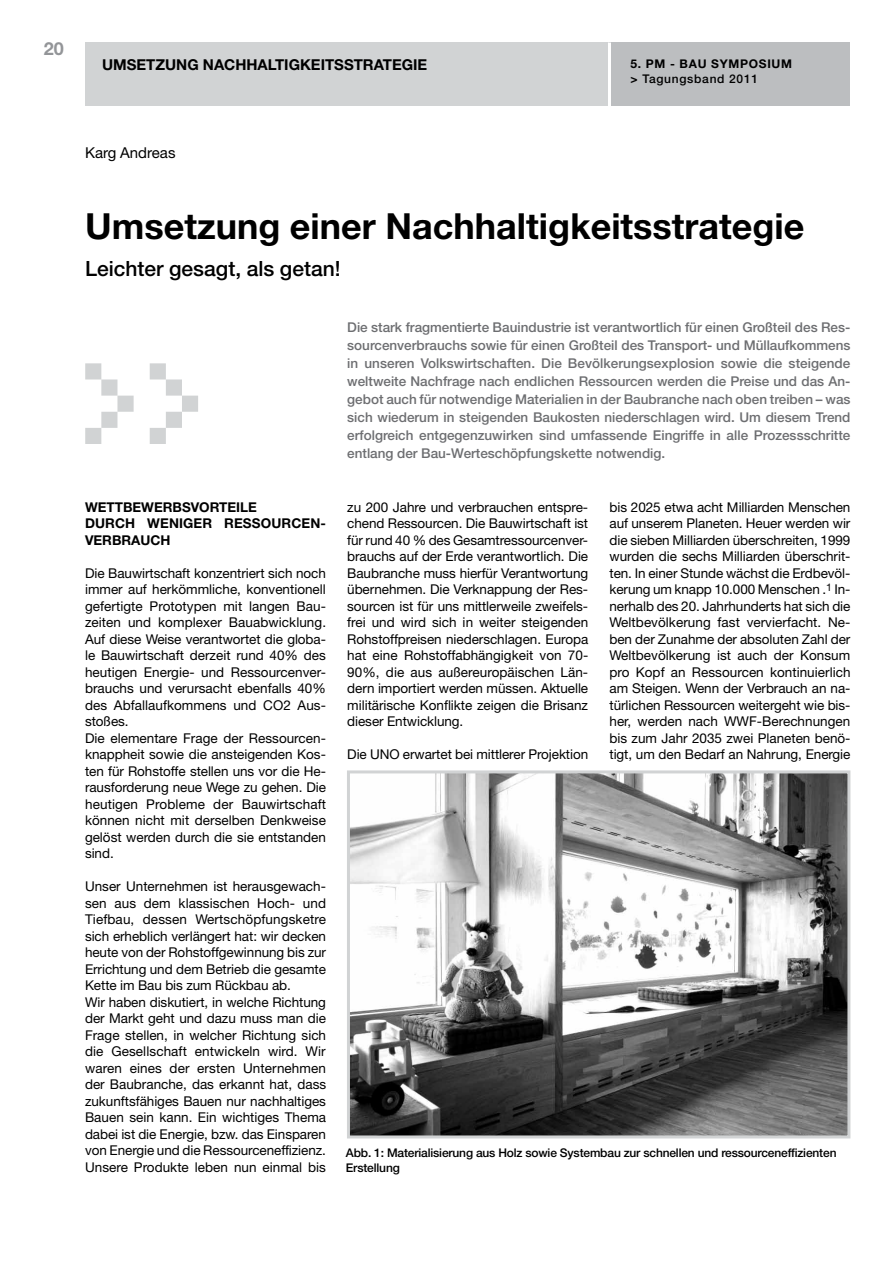
<style>
.page{position:relative;width:893px;height:1263px;background:#fff}
.page>*{position:absolute;margin:0;border:0;box-sizing:border-box;transform-origin:0 0}
.t1{font:700 36px "Helvetica Neue LT Std";color:#000}
.t2{font:500 21px "Helvetica Neue LT Std";color:#000}
.t3{font:700 18px "Helvetica Neue LT Std";color:#939598}
.t4{font:700 15px "Helvetica Neue LT Std";color:#000}
.t5{font:15px "Helvetica Neue LT Std";color:#000}
.t6{font:13.5px/16.5px "Helvetica Neue LT Std";color:#000}
.t7{font:500 13.5px/18px "Helvetica Neue LT Std";color:#6d6e71;text-align:justify}
.t8{font:700 13.5px/16.5px "Helvetica Neue LT Std";color:#000}
.t9{font:500 12px/15px "Helvetica Neue LT Std";letter-spacing:-.015em;color:#000}
.t10{font:700 12px/14.4px "Helvetica Neue LT Std";letter-spacing:.06em;color:#000}
.s1{font-weight:500}
</style>
<div class="page">
<div style="left:85px;top:43px;width:524px;height:63px;background:#d1d3d4"></div>
<div style="left:609px;top:43px;width:241px;height:63px;background:#bcbec0"></div>
<hr style="left:608px;top:43px;width:3px;height:63px;background:#fff">
<svg style="left:85px;top:363px;width:113px;height:81px"></svg>
<img style="left:351px;top:774px;width:495px;height:360px">
<div style="left:347px;top:770px;width:503px;height:368px;border:3px solid #d1d3d4"></div>
<h3 class="t3" style="left:44px;top:38px;width:22px">20</h3>
<p class="t4" style="left:102px;top:56px;width:23px">UMSETZUNG</p>
<p class="t4" style="left:203px;top:56px;width:22px">NACHHALTIGKEITSSTRATEGIE</p>
<p class="t10" style="left:631px;top:56px;width:163px">5. PM - BAU SYMPOSIUM &gt; <span class="s1">Tagungsband 2011</span></p>
<p class="t5" style="left:85px;top:143px;width:92px">Karg Andreas</p>
<h1 class="t1" style="left:85px;top:204px;width:721px">UMSETZUNG EINER NACHHALTIGKEITSSTRATEGIE</h1>
<h2 class="t2" style="left:85px;top:256px;width:257px">Leichter gesagt, als getan!</h2>
<p class="t7" style="left:347px;top:318px;width:505px">Die stark fragmentierte Bauindustrie ist verantwortlich für einen Großteil des Res&shy;sourcenverbrauchs sowie für einen Großteil des Transport- und Müllaufkommens in unseren Volkswirtschaften. Die Bevölkerungsexplosion sowie die steigende weltweite Nachfrage nach endlichen Ressourcen werden die Preise und das An&shy;gebot auch für notwendige Materialien in der Baubranche nach oben treiben – was sich wiederum in steigenden Baukosten niederschlagen wird. Um diesem Trend erfolgreich entgegenzuwirken sind umfassende Eingriffe in alle Prozessschritte entlang der Bau-Werteschöpfungskette notwendig.</p>
<p class="t8" style="left:85px;top:498px;width:23px">WETTBEWERBSVORTEILE<br>DURCH</p>
<p class="t8" style="left:147px;top:515px;width:11px">WENIGER</p>
<p class="t8" style="left:224px;top:515px;width:21px">RESSOURCEN</p>
<p class="t8" style="left:320px;top:515px;width:7px">-</p>
<p class="t8" style="left:85px;top:531px;width:11px">VERBRAUCH</p>
<p class="t6" style="left:85px;top:565px;width:243px">Die Bauwirtschaft konzentriert sich noch immer auf herkömmliche, konventionell gefertigte Prototypen mit langen Bau&shy;zeiten und komplexer Bauabwicklung.<br>Auf diese Weise verantwortet die globa&shy;le Bauwirtschaft derzeit rund 40% des heutigen Energie- und Ressourcenver&shy;brauchs und verursacht ebenfalls 40% des Abfallaufkommens und CO2 Aus&shy;stoßes.<br>Die elementare Frage der Ressourcen&shy;knappheit sowie die ansteigenden Kos&shy;ten für Rohstoffe stellen uns vor die He&shy;rausforderung neue Wege zu gehen. Die heutigen Probleme der Bauwirtschaft können nicht mit derselben Denkweise gelöst werden durch die sie entstanden sind.</p>
<p class="t6" style="left:85px;top:878px;width:243px">Unser Unternehmen ist herausgewach&shy;sen aus dem klassischen Hoch- und Tiefbau, dessen Wertschöpfungsketre sich erheblich verlängert hat: wir decken heute von der Rohstoffgewinnung bis zur Errichtung und dem Betrieb die gesamte Kette im Bau bis zum Rückbau ab.<br>Wir haben diskutiert, in welche Richtung der Markt geht und dazu muss man die Frage stellen, in welcher Richtung sich die Gesellschaft entwickeln wird. Wir waren eines der ersten Unternehmen der Baubranche, das erkannt hat, dass zukunftsfähiges Bauen nur nachhaltiges Bauen sein kann. Ein wichtiges Thema dabei ist die Energie, bzw. das Einsparen von Energie und die Ressourceneffizienz.<br>Unsere Produkte leben nun einmal bis</p>
<p class="t6" style="left:347px;top:498px;width:243px;text-align:justify">zu 200 Jahre und verbrauchen entspre&shy;chend Ressourcen. Die Bauwirtschaft ist für rund 40 % des Gesamtressourcenver&shy;brauchs auf der Erde verantwortlich. Die Baubranche muss hierfür Verantwortung übernehmen. Die Verknappung der Res&shy;sourcen ist für uns mittlerweile zweifels&shy;frei und wird sich in weiter steigenden Rohstoffpreisen niederschlagen. Europa hat eine Rohstoffabhängigkeit von 70- 90%, die aus außereuropäischen Län&shy;dern importiert werden müssen. Aktuelle militärische Konflikte zeigen die Brisanz dieser Entwicklung.</p>
<p class="t6" style="left:347px;top:746px;width:242px">Die UNO erwartet bei mittlerer Projektion</p>
<p class="t6" style="left:609px;top:498px;width:243px;text-align:justify">bis 2025 etwa acht Milliarden Menschen auf unserem Planeten. Heuer werden wir die sieben Milliarden überschreiten, 1999 wurden die sechs Milliarden überschrit&shy;ten. In einer Stunde wächst die Erdbevöl&shy;kerung um knapp 10.000 Menschen .<sup>1</sup> In&shy;nerhalb des 20. Jahrhunderts hat sich die Weltbevölkerung fast vervierfacht. Ne&shy;ben der Zunahme der absoluten Zahl der Weltbevölkerung ist auch der Konsum pro Kopf an Ressourcen kontinuierlich am Steigen. Wenn der Verbrauch an na&shy;türlichen Ressourcen weitergeht wie bis&shy;her, werden nach WWF-Berechnungen bis zum Jahr 2035 zwei Planeten benö&shy;tigt, um den Bedarf an Nahrung, Energie</p>
<p class="t9" style="left:346px;top:1145px;width:492px">Abb. 1: Materialisierung aus Holz sowie Systembau zur schnellen und ressourceneffizienten<br>Erstellung</p>
</div>
